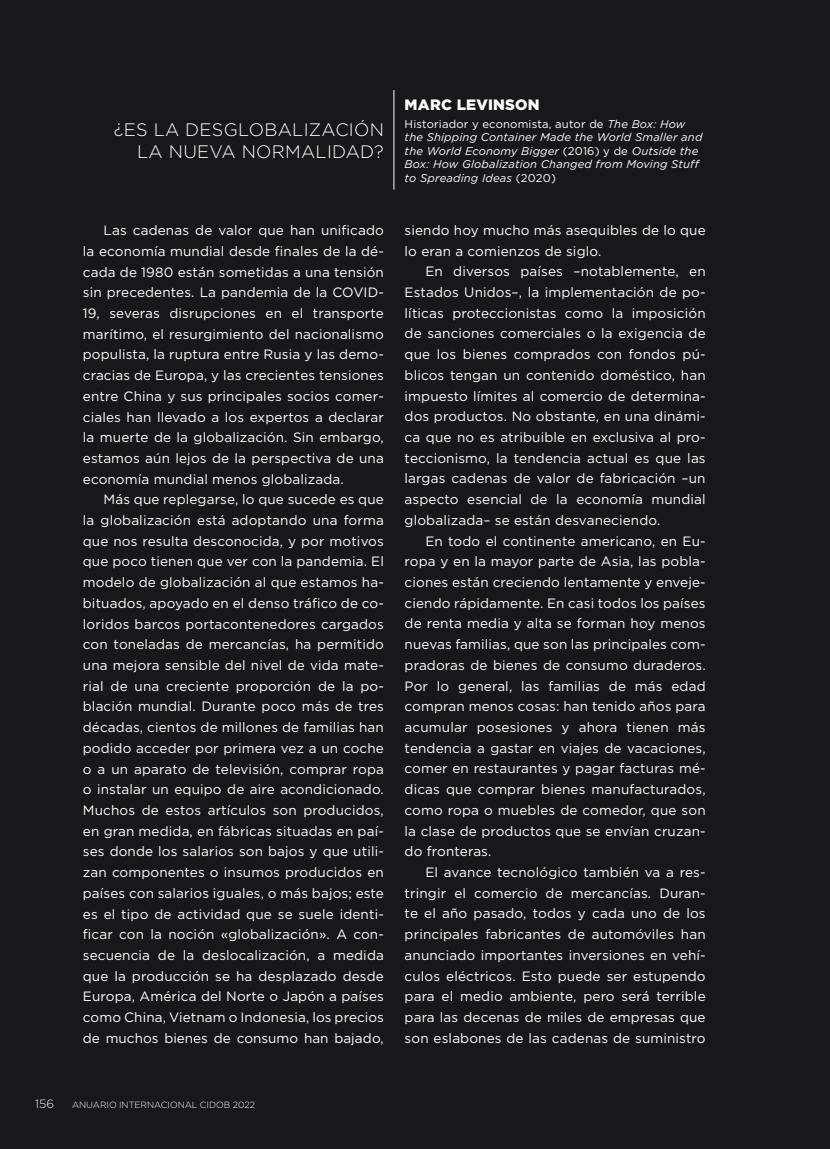
<style>
.page{position:relative;width:830px;height:1149px;background:#fff}
.page>*{position:absolute;margin:0;border:0;box-sizing:border-box;transform-origin:0 0}
.t1{font:300 18px/21.6px "Gotham";letter-spacing:.015em;color:#fff;text-align:right}
.t2{font:900 15px "Gotham";letter-spacing:.015em;color:#fff}
.t3{font:13.5px/20.7px "Gotham";letter-spacing:.01em;color:#fff;text-align:justify}
.t4{font:300 12px "Gotham";color:#fff}
.t5{font:italic 11.25px/13.5px "Gotham";letter-spacing:.015em;color:#fff}
.t6{font:300 9px "Gotham";color:#fff}
.s1{font-style:normal}
</style>
<div class="page">
<div style="left:0;top:0;width:829px;height:1148px;background:#1a171c"></div>
<hr style="left:393px;top:90px;width:1px;height:99px;background:#fff">
<h1 class="t1" style="left:114px;top:118px;width:271px">¿ES LA DESGLOBALIZACIÓN<br>LA NUEVA NORMALIDAD?</h1>
<p class="t3" style="left:83px;top:219px;width:302px;text-indent:21px">Las cadenas de valor que han unificado la economía mundial desde finales de la dé&shy;cada de 1980 están sometidas a una tensión sin precedentes. La pandemia de la COVID-19, severas disrupciones en el transporte marítimo, el resurgimiento del nacionalismo populista, la ruptura entre Rusia y las demo&shy;cracias de Europa, y las crecientes tensiones entre China y sus principales socios comer&shy;ciales han llevado a los expertos a declarar la muerte de la globalización. Sin embargo, estamos aún lejos de la perspectiva de una economía mundial menos globalizada.</p>
<p class="t3" style="left:83px;top:489px;width:302px;text-indent:21px">Más que replegarse, lo que sucede es que la globalización está adoptando una forma que nos resulta desconocida, y por motivos que poco tienen que ver con la pandemia. El modelo de globalización al que estamos ha&shy;bituados, apoyado en el denso tráfico de co&shy;loridos barcos portacontenedores cargados con toneladas de mercancías, ha permitido una mejora sensible del nivel de vida mate&shy;rial de una creciente proporción de la po&shy;blación mundial. Durante poco más de tres décadas, cientos de millones de familias han podido acceder por primera vez a un coche o a un aparato de televisión, comprar ropa o instalar un equipo de aire acondicionado.<br>Muchos de estos artículos son producidos, en gran medida, en fábricas situadas en paí&shy;ses donde los salarios son bajos y que utili&shy;zan componentes o insumos producidos en países con salarios iguales, o más bajos; este es el tipo de actividad que se suele identi&shy;ficar con la noción «globalización». A con&shy;secuencia de la deslocalización, a medida que la producción se ha desplazado desde Europa, América del Norte o Japón a países como China, Vietnam o Indonesia, los precios de muchos bienes de consumo han bajado,</p>
<p class="t2" style="left:404px;top:94px;width:136px">MARC LEVINSON</p>
<p class="t5" style="left:404px;top:117px;width:299px"><span class="s1">Historiador y economista, autor de</span> The Box: How the Shipping Container Made the World Smaller and the World Economy Bigger <span class="s1">(2016) y de</span> Outside the Box: How Globalization Changed from Moving Stuff to Spreading Ideas <span class="s1">(2020)</span></p>
<p class="t3" style="left:404px;top:219px;width:302px">siendo hoy mucho más asequibles de lo que lo eran a comienzos de siglo.</p>
<p class="t3" style="left:404px;top:261px;width:302px;text-indent:21px">En diversos países –notablemente, en Estados Unidos–, la implementación de po&shy;líticas proteccionistas como la imposición de sanciones comerciales o la exigencia de que los bienes comprados con fondos pú&shy;blicos tengan un contenido doméstico, han impuesto límites al comercio de determina&shy;dos productos. No obstante, en una dinámi&shy;ca que no es atribuible en exclusiva al pro&shy;teccionismo, la tendencia actual es que las largas cadenas de valor de fabricación –un aspecto esencial de la economía mundial globalizada– se están desvaneciendo.</p>
<p class="t3" style="left:404px;top:530px;width:302px;text-indent:21px">En todo el continente americano, en Eu&shy;ropa y en la mayor parte de Asia, las pobla&shy;ciones están creciendo lentamente y enveje&shy;ciendo rápidamente. En casi todos los países de renta media y alta se forman hoy menos nuevas familias, que son las principales com&shy;pradoras de bienes de consumo duraderos.<br>Por lo general, las familias de más edad compran menos cosas: han tenido años para acumular posesiones y ahora tienen más tendencia a gastar en viajes de vacaciones, comer en restaurantes y pagar facturas mé&shy;dicas que comprar bienes manufacturados, como ropa o muebles de comedor, que son la clase de productos que se envían cruzan&shy;do fronteras.</p>
<p class="t3" style="left:404px;top:861px;width:302px;text-indent:21px">El avance tecnológico también va a res&shy;tringir el comercio de mercancías. Duran&shy;te el año pasado, todos y cada uno de los principales fabricantes de automóviles han anunciado importantes inversiones en vehí&shy;culos eléctricos. Esto puede ser estupendo para el medio ambiente, pero será terrible para las decenas de miles de empresas que son eslabones de las cadenas de suministro</p>
<p class="t4" style="left:35px;top:1095px;width:20px">156</p>
<p class="t6" style="left:72px;top:1098px;width:184px">ANUARIO INTERNACIONAL CIDOB 2022</p>
</div>
